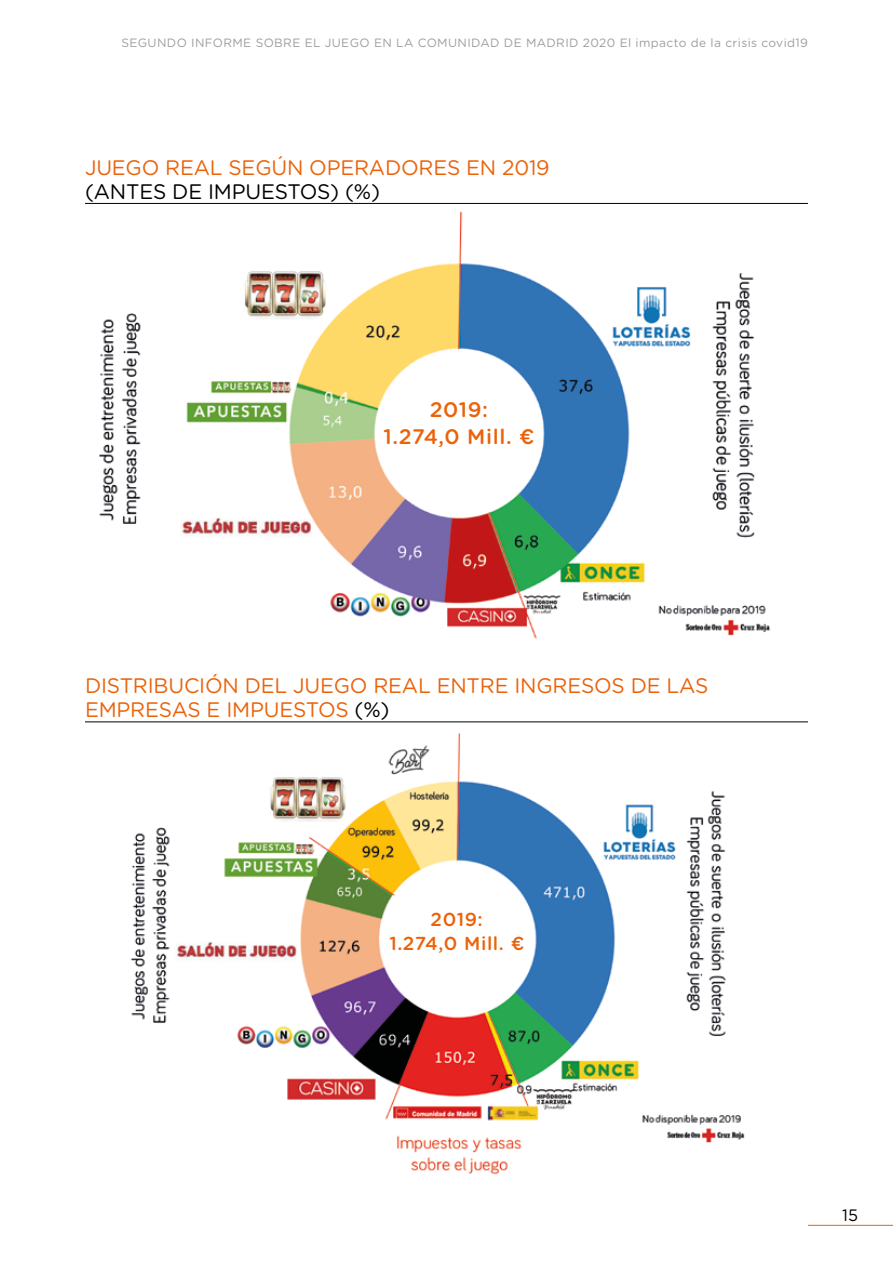
<style>
.page{position:relative;width:893px;height:1263px;background:#fff}
.page>*{position:absolute;margin:0;border:0;box-sizing:border-box;transform-origin:0 0}
.t1{font:21px/24px "Gotham Rounded";letter-spacing:-.01em;color:#eb6209}
.t2{font:21px "Gotham Rounded";letter-spacing:-.01em;color:#000}
.t3{font:500 21px/27px "Gotham Rounded";letter-spacing:.03em;color:#eb6209;text-align:center}
.t4{font:500 18.75px/24.2px "Gotham Rounded";letter-spacing:.03em;color:#eb6209;text-align:center}
.t5{font:16.5px "Gotham Rounded";color:#000}
.t6{font:12px "Gotham Rounded";letter-spacing:.03em;color:#9d9d9c}
.s1{color:#000}
</style>
<div class="page">
<hr style="left:808px;top:1225px;width:85px;height:1px;background:#eb6209">
<hr style="left:85px;top:203px;width:723px;height:1px;background:#000">
<img style="left:99px;top:211px;width:671px;height:428px">
<hr style="left:85px;top:721px;width:723px;height:1px;background:#000">
<img style="left:130px;top:732px;width:615px;height:443px">
<p class="t6" style="left:121px;top:35px;width:688px">SEGUNDO INFORME SOBRE EL JUEGO EN LA COMUNIDAD DE MADRID 2020 El impacto de la crisis covid19</p>
<p class="t1" style="left:85px;top:154px;width:466px">JUEGO REAL SEGÚN OPERADORES EN 2019</p>
<p class="t2" style="left:85px;top:177px;width:297px">(ANTES DE IMPUESTOS) (%)</p>
<p class="t3" style="left:383px;top:395px;width:152px">2019:<br>1.274,0 Mill. €</p>
<p class="t1" style="left:85px;top:673px;width:625px">DISTRIBUCIÓN DEL JUEGO REAL ENTRE INGRESOS DE LAS<br>EMPRESAS E IMPUESTOS <span class="s1">(%)</span></p>
<p class="t4" style="left:389px;top:907px;width:136px">2019:<br>1.274,0 Mill. €</p>
<p class="t5" style="left:842px;top:1203px;width:17px">15</p>
</div>
